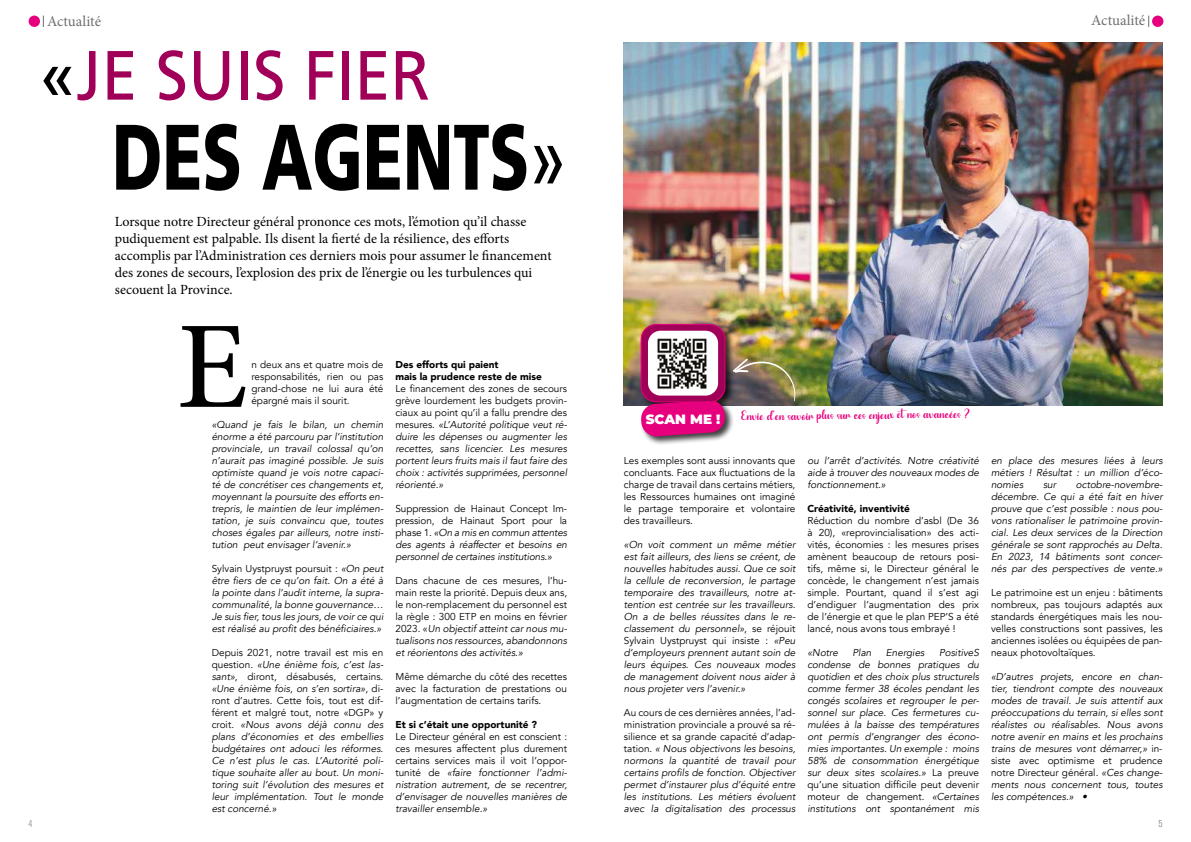
<style>
.page{position:relative;width:1191px;height:842px;background:#fff}
.page>*{position:absolute;margin:0;border:0;box-sizing:border-box;transform-origin:0 0}
.t1{font:500 124.2px "Minion Pro";color:#000}
.t2{font:900 92.8px "Frutiger LT Std";color:#000;scale:.7 1}
.t3{font:69.6px "Frutiger LT Std";color:#a00057;scale:.93 1}
.t4{font:15px "Minion Pro";letter-spacing:-.005em;color:#706f6f}
.t5{font:14px/16.8px "Minion Pro";color:#000}
.t6{font:900 13.5px "Montserrat";color:#fff}
.t7{font:italic 10px/12px "Avenir";color:#000;text-align:justify}
.t8{font:10px/12px "Avenir";color:#000;text-align:justify}
.t9{font:900 10px/12px "Avenir";color:#000}
.t10{font:10px "Chocolate";color:#e6007d}
.t11{font:10px "Rift";color:#706f6f}
.t12{font:10px "Rift";color:#878787}
.s1{color:#000}
.s2{font-weight:400}
.s3{font-style:normal}
.s4{font-style:italic}
</style>
<div class="page">
<div style="left:29px;top:16px;width:11px;height:11px;background:#e6007d;border-radius:50%"></div>
<div style="left:1152px;top:16px;width:11px;height:11px;background:#e6007d;border-radius:50%"></div>
<img style="left:624px;top:43px;width:538px;height:362px">
<div style="left:639px;top:323px;width:96px;height:123px;background:#000;opacity:.75"></div>
<svg style="left:640px;top:399px;width:85px;height:38px;background:#d2147c"></svg>
<div style="left:641px;top:324px;width:84px;height:78px;background:#a00057;border-radius:15px"></div>
<div style="left:640px;top:324px;width:85px;height:78px;border:1px solid #e6007d;border-radius:15px"></div>
<div style="left:648px;top:331px;width:70px;height:65px;background:#fff;border-radius:13px"></div>
<img style="left:657px;top:338px;width:50px;height:51px">
<svg style="left:732px;top:358px;width:66px;height:43px;background:#80785b"></svg>
<h3 class="t4" style="left:47px;top:11px;width:56px">Actualité</h3>
<h3 class="t4" style="left:1091px;top:10px;width:56px">Actualité</h3>
<h3 class="t3" style="left:40px;top:35px;width:421px"><span class="s1">«</span>JE SUIS FIER</h3>
<h2 class="t2" style="left:112px;top:101px;width:649px">DES AGENTS<span class="s2">»</span></h2>
<p class="t5" style="left:115px;top:214px;width:438px">Lorsque notre Directeur général prononce ces mots, l’émotion qu’il chasse pudiquement est palpable. Ils disent la fierté de la résilience, des efforts accomplis par l’Administration ces derniers mois pour assumer le financement des zones de secours, l’explosion des prix de l’énergie ou les turbulences qui secouent la Province.</p>
<p class="t12" style="left:28px;top:816px;width:5px">4</p>
<h1 class="t1" style="left:177px;top:283px;width:72px">E</h1>
<p class="t8" style="left:251px;top:359px;width:133px">n deux ans et quatre mois de responsabilités, rien ou pas grand-chose ne lui aura été épargné mais il sourit.</p>
<p class="t7" style="left:212px;top:419px;width:173px">«Quand je fais le bilan, un chemin énorme a été parcouru par l’institution provinciale, un travail colossal qu’on n’aurait pas imaginé possible. Je suis optimiste quand je vois notre capaci&shy;té de concrétiser ces changements et, moyennant la poursuite des efforts en&shy;trepris, le maintien de leur implémen&shy;tation, je suis convaincu que, toutes choses égales par ailleurs, notre insti&shy;tution peut envisager l’avenir.»</p>
<p class="t7" style="left:212px;top:563px;width:173px"><span class="s3">Sylvain Uystpruyst poursuit :</span> «On peut être fiers de ce qu’on fait. On a été à la pointe dans l’audit interne, la supra&shy;communalité, la bonne gouvernance… Je suis fier, tous les jours, de voir ce qui est réalisé au profit des bénéficiaires.»</p>
<p class="t7" style="left:212px;top:647px;width:173px"><span class="s3">Depuis 2021, notre travail est mis en question.</span> «Une énième fois, c’est las&shy;sant»<span class="s3">, diront, désabusés, certains. </span>«Une énième fois, on s’en sortira», <span class="s3">di&shy;ront d’autres. Cette fois, tout est dif&shy;férent et malgré tout, notre «DGP» y croit.</span> «Nous avons déjà connu des plans d’économies et des embellies budgétaires ont adouci les réformes.<br>Ce n’est plus le cas. L’Autorité poli&shy;tique souhaite aller au bout. Un moni&shy;toring suit l’évolution des mesures et leur implémentation. Tout le monde est concerné.»</p>
<p class="t9" style="left:395px;top:358px;width:148px">Des efforts qui paient<br>mais la prudence reste de mise</p>
<p class="t7" style="left:395px;top:383px;width:173px"><span class="s3">Le financement des zones de secours grève lourdement les budgets provin&shy;ciaux au point qu’il a fallu prendre des mesures.</span> «L’Autorité politique veut ré&shy;duire les dépenses ou augmenter les recettes, sans licencier. Les mesures portent leurs fruits mais il faut faire des choix : activités supprimées, personnel réorienté.»</p>
<p class="t7" style="left:395px;top:503px;width:173px"><span class="s3">Suppression de Hainaut Concept Im&shy;pression, de Hainaut Sport pour la phase 1.</span> «On a mis en commun attentes des agents à réaffecter et besoins en personnel de certaines institutions.»</p>
<p class="t8" style="left:395px;top:575px;width:173px">Dans chacune de ces mesures, l’hu&shy;main reste la priorité. Depuis deux ans, le non-remplacement du personnel est la règle : 300 ETP en moins en février 2023. «<span class="s4">Un objectif atteint car nous mu&shy;tualisons nos ressources, abandonnons et réorientons des activités.»</span></p>
<p class="t8" style="left:395px;top:671px;width:173px">Même démarche du côté des recettes avec la facturation de prestations ou l’augmentation de certains tarifs.</p>
<p class="t9" style="left:395px;top:718px;width:143px">Et si c’était une opportunité ?</p>
<p class="t7" style="left:395px;top:731px;width:173px"><span class="s3">Le Directeur général en est conscient : ces mesures affectent plus durement certains services mais il voit l’oppor&shy;tunité de</span> «faire fonctionner l’admi&shy;nistration autrement, de se recentrer, d’envisager de nouvelles manières de travailler ensemble.»</p>
<h3 class="t6" style="left:646px;top:409px;width:76px">SCAN ME !</h3>
<p class="t10" style="left:740px;top:412px;width:231px;rotate:-1deg">Envie d’en savoir plus sur ces enjeux et nos avancées ?</p>
<p class="t8" style="left:624px;top:454px;width:173px">Les exemples sont aussi innovants que concluants. Face aux fluctuations de la charge de travail dans certains métiers, les Ressources humaines ont imaginé le partage temporaire et volontaire des travailleurs.</p>
<p class="t7" style="left:624px;top:538px;width:173px">«On voit comment un même métier est fait ailleurs, des liens se créent, de nouvelles habitudes aussi. Que ce soit la cellule de reconversion, le partage temporaire des travailleurs, notre at&shy;tention est centrée sur les travailleurs.<br>On a de belles réussites dans le re&shy;classement du personnel»<span class="s3">, se réjouit Sylvain Uystpruyst qui insiste :</span> «Peu d’employeurs prennent autant soin de leurs équipes. Ces nouveaux modes de management doivent nous aider à nous projeter vers l’avenir.»</p>
<p class="t7" style="left:624px;top:706px;width:173px"><span class="s3">Au cours de ces dernières années, l’ad&shy;ministration provinciale a prouvé sa ré&shy;silience et sa grande capacité d’adap&shy;tation.</span> « Nous objectivons les besoins, normons la quantité de travail pour certains profils de fonction. Objectiver permet d’instaurer plus d’équité entre les institutions. Les métiers évoluent avec la digitalisation des processus</p>
<p class="t7" style="left:807px;top:454px;width:173px">ou l’arrêt d’activités. Notre créativité aide à trouver des nouveaux modes de fonctionnement.»</p>
<p class="t9" style="left:807px;top:502px;width:104px">Créativité, inventivité</p>
<p class="t8" style="left:807px;top:514px;width:173px">Réduction du nombre d’asbl (De 36 à 20), «reprovincialisation» des acti&shy;vités, économies : les mesures prises amènent beaucoup de retours posi&shy;tifs, même si, le Directeur général le concède, le changement n’est jamais simple. Pourtant, quand il s’est agi d’endiguer l’augmentation des prix de l’énergie et que le plan PEP’S a été lancé, nous avons tous embrayé !</p>
<p class="t7" style="left:807px;top:646px;width:32px">«Notre</p>
<p class="t7" style="left:852px;top:646px;width:20px">Plan</p>
<p class="t7" style="left:886px;top:646px;width:40px">Energies</p>
<p class="t7" style="left:807px;top:646px;width:173px;text-indent:132px">PositiveS condense de bonnes pratiques du quotidien et des choix plus structurels comme fermer 38 écoles pendant les congés scolaires et regrouper le per&shy;sonnel sur place. Ces fermetures cu&shy;mulées à la baisse des températures ont permis d’engranger des écono&shy;mies importantes. Un exemple : moins 58% de consommation énergétique sur deux sites scolaires.» <span class="s3">La preuve qu’une situation difficile peut devenir moteur de changement.</span> «Certaines institutions ont spontanément mis</p>
<p class="t7" style="left:991px;top:454px;width:173px">en place des mesures liées à leurs métiers ! Résultat : un million d’éco&shy;nomies</p>
<p class="t7" style="left:991px;top:478px;width:173px;text-indent:85px">octobre-novembre&shy;décembre. Ce qui a été fait en hiver prouve que c’est possible : nous pou&shy;vons rationaliser le patrimoine provin&shy;cial. Les deux services de la Direction générale se sont rapprochés au Delta.<br>En 2023, 14 bâtiments sont concer&shy;nés par des perspectives de vente.»</p>
<p class="t8" style="left:991px;top:586px;width:173px">Le patrimoine est un enjeu : bâtiments nombreux, pas toujours adaptés aux standards énergétiques mais les nou&shy;velles constructions sont passives, les anciennes isolées ou équipées de pan&shy;neaux photovoltaïques.</p>
<p class="t7" style="left:991px;top:670px;width:173px">«D’autres projets, encore en chan&shy;tier, tiendront compte des nouveaux modes de travail. Je suis attentif aux préoccupations du terrain, si elles sont réalistes ou réalisables. Nous avons notre avenir en mains et les prochains trains de mesures vont démarrer,» <span class="s3">in&shy;siste avec optimisme et prudence notre Directeur général.</span> «Ces change&shy;ments nous concernent tous, toutes les compétences.» •</p>
<p class="t7" style="left:1043px;top:478px;width:15px">sur</p>
<p class="t11" style="left:1158px;top:816px;width:6px">5</p>
</div>
